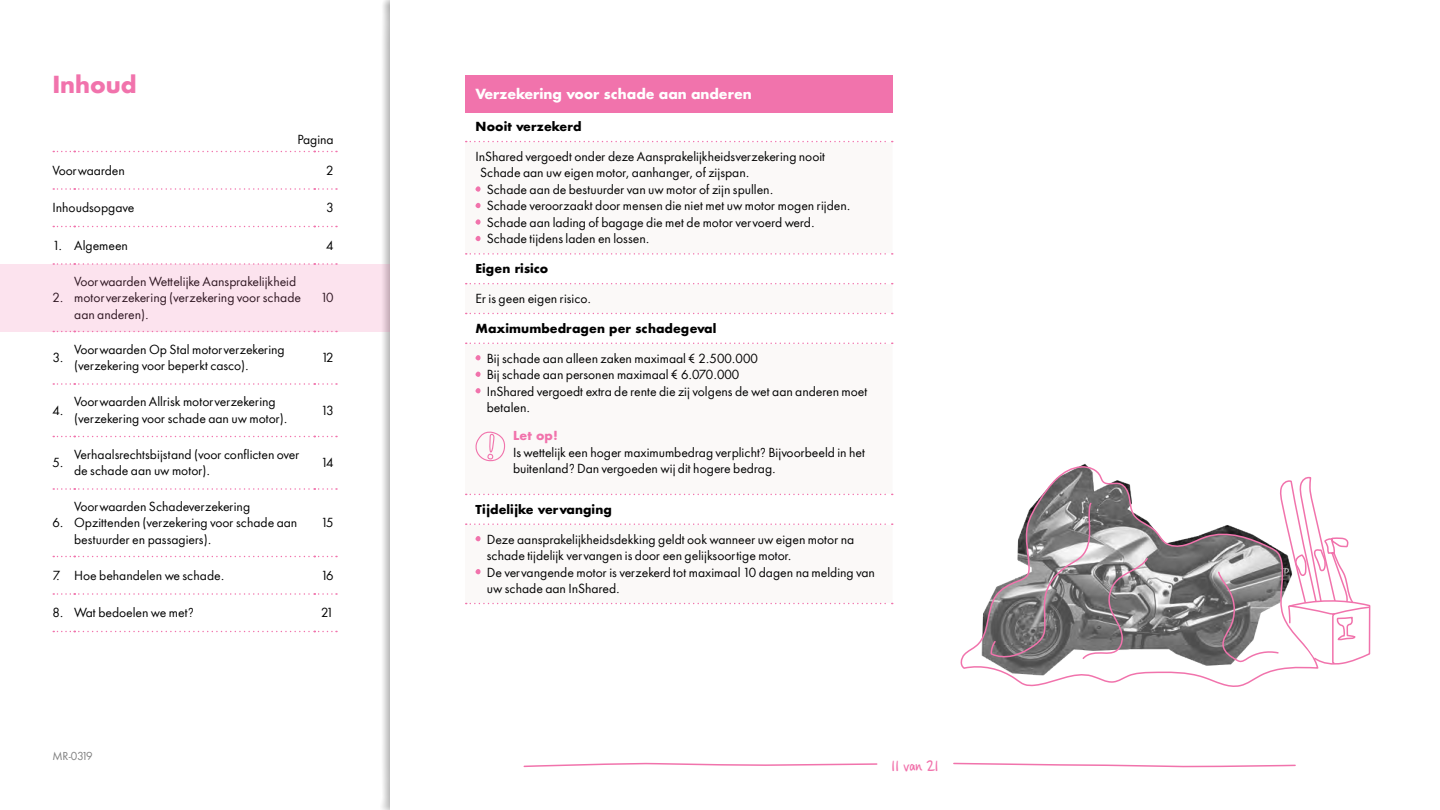
<style>
.page{position:relative;width:1440px;height:810px;background:#fff}
.page>*{position:absolute;margin:0;border:0;box-sizing:border-box;transform-origin:0 0}
.t1{font:700 22.5px "In Shared Sans";letter-spacing:-.01em;color:#f173ac}
.t2{font:16.5px "Casino Hand";letter-spacing:-.015em;color:#f173ac}
.t3{font:700 13.5px "In Shared Sans";letter-spacing:-.01em;color:#fff}
.t4{font:12px/16.5px "In Shared Sans";color:#000}
.t5{font:700 12px "In Shared Sans";color:#000}
.t6{font:700 12px "In Shared Sans";color:#f173ac}
.t7{font:10.5px "In Shared Sans";letter-spacing:-.095em;color:#808080}
</style>
<div class="page">
<svg style="left:523px;top:763px;width:355px;height:5px"></svg>
<svg style="left:953px;top:762px;width:343px;height:5px"></svg>
<svg style="left:53px;top:151px;width:284px;height:1px"></svg>
<svg style="left:53px;top:188px;width:284px;height:2px"></svg>
<svg style="left:53px;top:226px;width:284px;height:1px"></svg>
<svg style="left:53px;top:263px;width:284px;height:1px"></svg>
<svg style="left:53px;top:383px;width:284px;height:2px"></svg>
<svg style="left:53px;top:436px;width:284px;height:1px"></svg>
<svg style="left:53px;top:488px;width:284px;height:2px"></svg>
<svg style="left:53px;top:556px;width:284px;height:1px"></svg>
<svg style="left:53px;top:593px;width:284px;height:2px"></svg>
<svg style="left:53px;top:631px;width:284px;height:1px"></svg>
<div style="left:465px;top:75px;width:427px;height:37px;background:#f173ac"></div>
<svg style="left:465px;top:142px;width:427px;height:462px"></svg>
<svg style="left:466px;top:141px;width:427px;height:1px"></svg>
<svg style="left:466px;top:253px;width:427px;height:2px"></svg>
<svg style="left:466px;top:283px;width:427px;height:1px"></svg>
<svg style="left:466px;top:313px;width:427px;height:1px"></svg>
<svg style="left:466px;top:343px;width:427px;height:1px"></svg>
<svg style="left:466px;top:494px;width:427px;height:1px"></svg>
<svg style="left:466px;top:523px;width:427px;height:2px"></svg>
<svg style="left:466px;top:603px;width:427px;height:1px"></svg>
<svg style="left:475px;top:186px;width:6px;height:6px"></svg>
<svg style="left:475px;top:203px;width:6px;height:5px"></svg>
<svg style="left:475px;top:219px;width:6px;height:6px"></svg>
<svg style="left:475px;top:236px;width:6px;height:5px"></svg>
<svg style="left:475px;top:355px;width:6px;height:5px"></svg>
<svg style="left:475px;top:372px;width:6px;height:5px"></svg>
<svg style="left:475px;top:388px;width:6px;height:5px"></svg>
<svg style="left:473px;top:430px;width:33px;height:32px"></svg>
<svg style="left:475px;top:536px;width:6px;height:5px"></svg>
<svg style="left:475px;top:569px;width:6px;height:5px"></svg>
<svg style="left:960px;top:465px;width:359px;height:222px"></svg>
<svg style="left:1287px;top:605px;width:84px;height:62px"></svg>
<svg style="left:990px;top:501px;width:380px;height:163px"></svg>
<div style="left:0;top:264px;width:389px;height:68px;background:#fce3ee"></div>
<h1 class="t1" style="left:52px;top:69px;width:86px">Inhoud</h1>
<p class="t4" style="left:298px;top:131px;width:38px">Pagina</p>
<p class="t4" style="left:52px;top:162px;width:74px">Voorwaarden</p>
<p class="t4" style="left:326px;top:162px;width:9px">2</p>
<p class="t4" style="left:52px;top:200px;width:84px">Inhoudsopgave</p>
<p class="t4" style="left:326px;top:200px;width:9px">3</p>
<p class="t4" style="left:52px;top:237px;width:77px">1. Algemeen</p>
<p class="t4" style="left:326px;top:237px;width:9px">4</p>
<p class="t4" style="left:52px;top:290px;width:13px">2.</p>
<p class="t4" style="left:74px;top:273px;width:228px">Voorwaarden Wettelijke Aansprakelijkheid motorverzekering (verzekering voor schade aan anderen).</p>
<p class="t4" style="left:320px;top:290px;width:15px">10</p>
<p class="t4" style="left:52px;top:350px;width:13px">3.</p>
<p class="t4" style="left:74px;top:341px;width:212px">Voorwaarden Op Stal motorverzekering (verzekering voor beperkt casco).</p>
<p class="t4" style="left:321px;top:350px;width:14px">12</p>
<p class="t4" style="left:52px;top:402px;width:13px">4.</p>
<p class="t4" style="left:74px;top:394px;width:215px">Voorwaarden Allrisk motorverzekering (verzekering voor schade aan uw motor).</p>
<p class="t4" style="left:321px;top:402px;width:14px">13</p>
<p class="t4" style="left:52px;top:455px;width:13px">5.</p>
<p class="t4" style="left:74px;top:446px;width:227px">Verhaalsrechtsbijstand (voor conflicten over de schade aan uw motor).</p>
<p class="t4" style="left:321px;top:455px;width:14px">14</p>
<p class="t4" style="left:52px;top:515px;width:13px">6.</p>
<p class="t4" style="left:74px;top:498px;width:225px">Voorwaarden Schadeverzekering<br>Opzittenden (verzekering voor schade aan bestuurder en passagiers).</p>
<p class="t4" style="left:321px;top:515px;width:14px">15</p>
<p class="t4" style="left:52px;top:567px;width:173px">7. Hoe behandelen we schade.</p>
<p class="t4" style="left:321px;top:567px;width:14px">16</p>
<p class="t4" style="left:52px;top:605px;width:143px">8. Wat bedoelen we met?</p>
<p class="t4" style="left:321px;top:605px;width:14px">21</p>
<p class="t7" style="left:52px;top:749px;width:42px">MR-0319</p>
<p class="t3" style="left:476px;top:84px;width:278px">Verzekering voor schade aan anderen</p>
<p class="t5" style="left:476px;top:118px;width:108px">Nooit verzekerd</p>
<p class="t4" style="left:476px;top:148px;width:351px">InShared vergoedt onder deze Aansprakelijkheidsverzekering nooit</p>
<p class="t4" style="left:480px;top:165px;width:271px">Schade aan uw eigen motor, aanhanger, of zijspan.</p>
<p class="t4" style="left:487px;top:181px;width:288px">Schade aan de bestuurder van uw motor of zijn spullen.</p>
<p class="t4" style="left:487px;top:198px;width:365px">Schade veroorzaakt door mensen die niet met uw motor mogen rijden.</p>
<p class="t4" style="left:487px;top:214px;width:329px">Schade aan lading of bagage die met de motor vervoerd werd.</p>
<p class="t4" style="left:487px;top:231px;width:164px">Schade tijdens laden en lossen.</p>
<p class="t5" style="left:476px;top:261px;width:74px">Eigen risico</p>
<p class="t4" style="left:476px;top:290px;width:117px">Er is geen eigen risico.</p>
<p class="t5" style="left:476px;top:320px;width:242px">Maximumbedragen per schadegeval</p>
<p class="t4" style="left:487px;top:350px;width:382px">Bij schade aan alleen zaken maximaal € 2.500.000<br>Bij schade aan personen maximaal € 6.070.000<br>InShared vergoedt extra de rente die zij volgens de wet aan anderen moet betalen.</p>
<p class="t6" style="left:513px;top:428px;width:46px">Let op!</p>
<p class="t4" style="left:513px;top:444px;width:354px">Is wettelijk een hoger maximumbedrag verplicht? Bijvoorbeeld in het buitenland? Dan vergoeden wij dit hogere bedrag.</p>
<p class="t5" style="left:476px;top:501px;width:138px">Tijdelijke vervanging</p>
<p class="t4" style="left:487px;top:531px;width:390px">Deze aansprakelijkheidsdekking geldt ook wanneer uw eigen motor na schade tijdelijk vervangen is door een gelijksoortige motor.<br>De vervangende motor is verzekerd tot maximaal 10 dagen na melding van uw schade aan InShared.</p>
<h2 class="t2" style="left:891px;top:756px;width:49px">11 van 21</h2>
</div>
